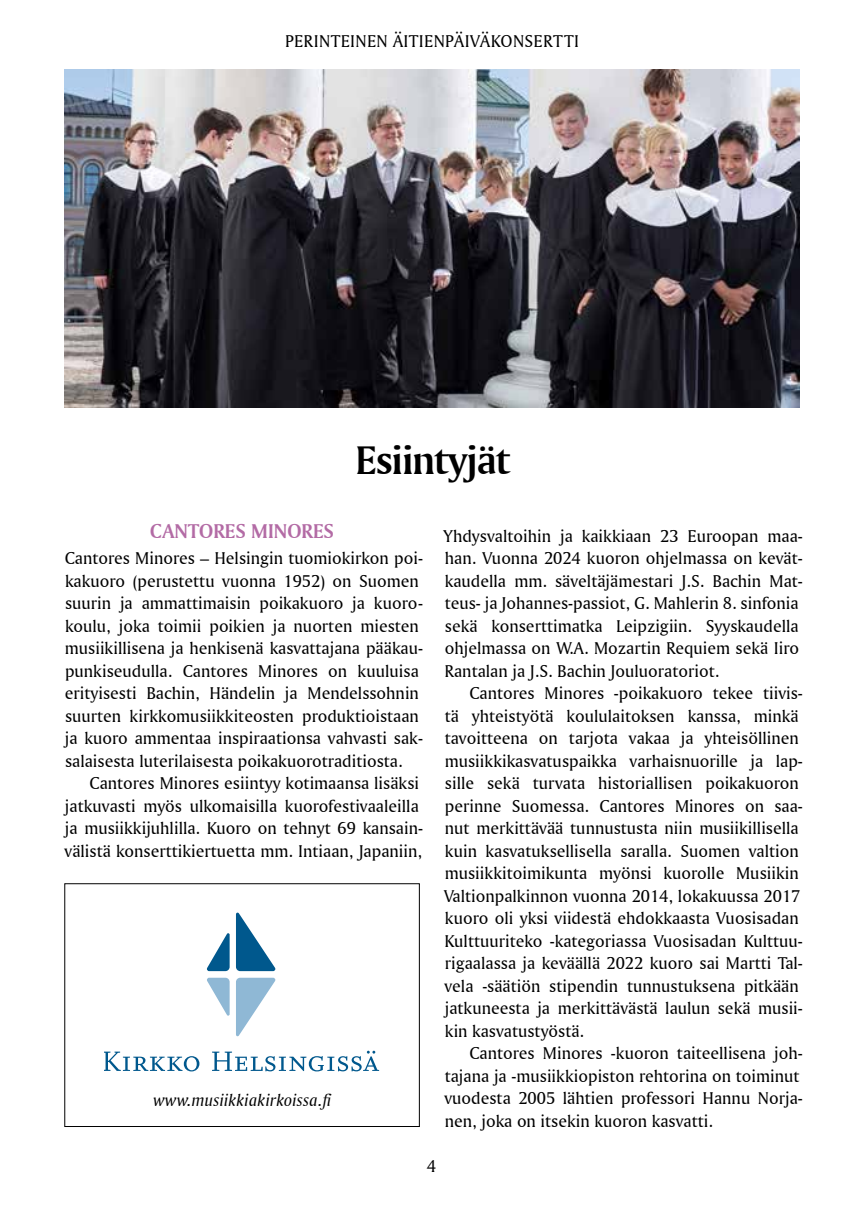
<style>
.page{position:relative;width:864px;height:1226px;background:#fff}
.page>*{position:absolute;margin:0;border:0;box-sizing:border-box;transform-origin:0 0}
.t1{font:42px "Amerigo BT Bold A";letter-spacing:-.025em;color:#000}
.t2{font:21px "Amerigo BT Bold A";color:#b36ba5}
.t3{font:17.85px/22.4px "Amerigo BT Roman A";color:#000}
.t4{font:17.85px "Amerigo BT Italic A";letter-spacing:.01em;color:#000}
</style>
<div class="page">
<img style="left:64px;top:69px;width:735px;height:338px">
<svg style="left:104px;top:912px;width:275px;height:160px"></svg>
<svg style="left:207px;top:977px;width:68px;height:59px"></svg>
<p class="t3" style="left:285px;top:29px;width:20px">Perinteinen</p>
<p class="t3" style="left:393px;top:29px;width:21px">Äitienpäiväkonsertti</p>
<h1 class="t1" style="left:355px;top:434px;width:157px">Esiintyjät</h1>
<p class="t2" style="left:150px;top:518px;width:185px">CANTORES MINORES</p>
<p class="t3" style="left:65px;top:547px;width:359px">Cantores Minores – Helsingin tuomiokirkon poi&shy;kakuoro (perustettu vuonna 1952) on Suomen suurin ja ammattimaisin poikakuoro ja kuoro&shy;koulu, joka toimii poikien ja nuorten miesten musiikillisena ja henkisenä kasvattajana pääkau&shy;punkiseudulla. Cantores Minores on kuuluisa erityisesti Bachin, Händelin ja Mendelssohnin suurten kirkkomusiikkiteosten produktioistaan ja kuoro ammentaa inspiraationsa vahvasti sak&shy;salaisesta luterilaisesta poikakuorotraditiosta.</p>
<p class="t3" style="left:65px;top:771px;width:360px;text-indent:25px">Cantores Minores esiintyy kotimaansa lisäksi jatkuvasti myös ulkomaisilla kuorofestivaaleilla ja musiikkijuhlilla. Kuoro on tehnyt 69 kansain&shy;välistä konserttikiertuetta mm. Intiaan, Japaniin,</p>
<p class="t4" style="left:153px;top:1088px;width:183px">www.musiikkiakirkoissa.fi</p>
<p class="t3" style="left:443px;top:524px;width:360px">Yhdysvaltoihin ja kaikkiaan 23 Euroopan maa&shy;han. Vuonna 2024 kuoron ohjelmassa on kevät&shy;kaudella mm. säveltäjämestari J.S. Bachin Mat&shy;teus- ja Johannes-passiot, G. Mahlerin 8. sinfonia sekä konserttimatka Leipzigiin. Syyskaudella ohjelmassa on W.A. Mozartin Requiem sekä Iiro Rantalan ja J.S. Bachin Jouluoratoriot.</p>
<p class="t3" style="left:444px;top:681px;width:360px;text-indent:25px">Cantores Minores -poikakuoro tekee tiivis&shy;tä yhteistyötä koululaitoksen kanssa, minkä tavoitteena on tarjota vakaa ja yhteisöllinen musiikkikasvatuspaikka varhaisnuorille ja lap&shy;sille sekä turvata historiallisen poikakuoron perinne Suomessa. Cantores Minores on saa&shy;nut merkittävää tunnustusta niin musiikillisella kuin kasvatuksellisella saralla. Suomen valtion musiikkitoimikunta myönsi kuorolle Musiikin Valtionpalkinnon vuonna 2014, lokakuussa 2017 kuoro oli yksi viidestä ehdokkaasta Vuosisadan Kulttuuriteko -kategoriassa Vuosisadan Kulttuu&shy;rigaalassa ja keväällä 2022 kuoro sai Martti Tal&shy;vela -säätiön stipendin tunnustuksena pitkään jatkuneesta ja merkittävästä laulun sekä musii&shy;kin kasvatustyöstä.</p>
<p class="t3" style="left:444px;top:1041px;width:360px;text-indent:25px">Cantores Minores -kuoron taiteellisena joh&shy;tajana ja -musiikkiopiston rehtorina on toiminut vuodesta 2005 lähtien professori Hannu Norja&shy;nen, joka on itsekin kuoron kasvatti.</p>
<p class="t3" style="left:427px;top:1154px;width:11px">4</p>
</div>
